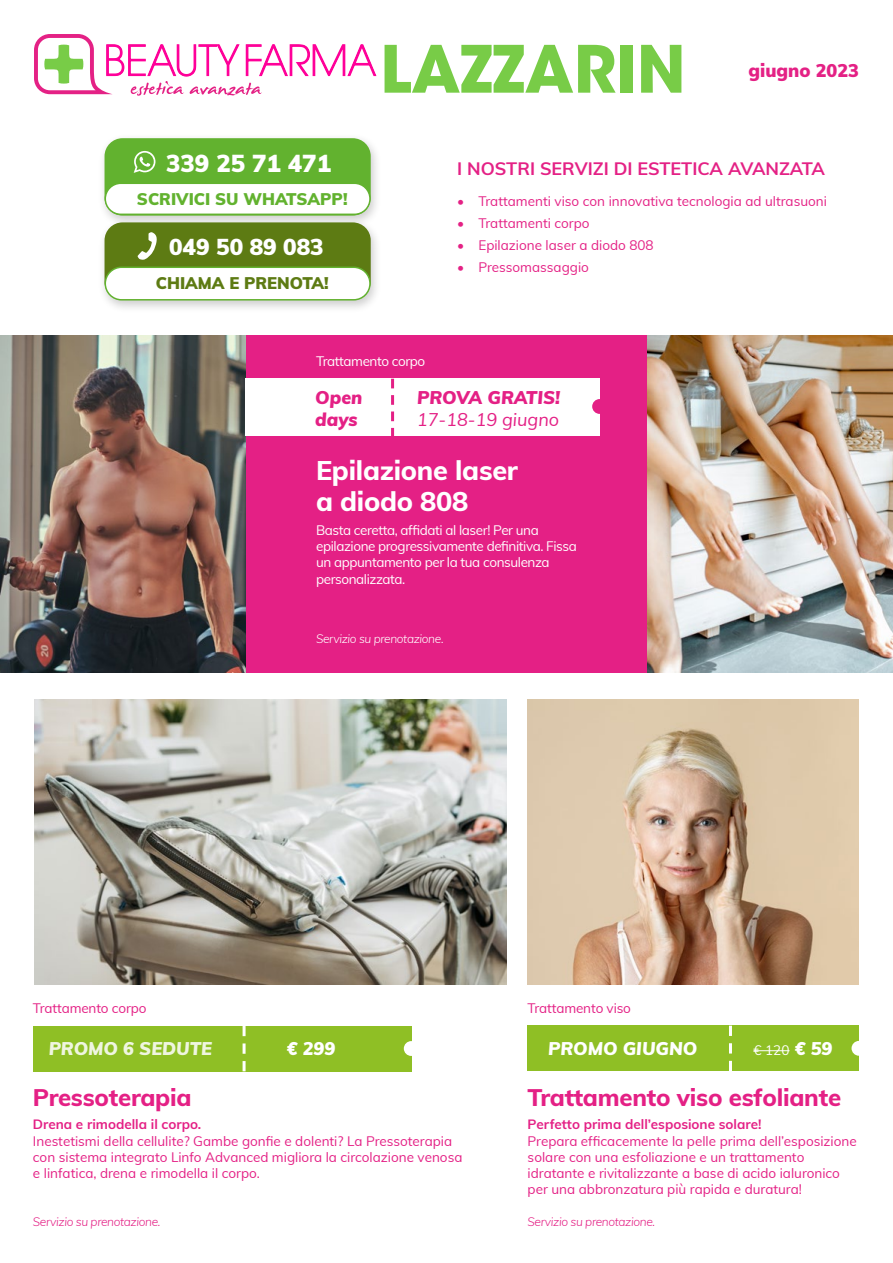
<style>
.page{position:relative;width:893px;height:1263px;background:#fff}
.page>*{position:absolute;margin:0;border:0;box-sizing:border-box;transform-origin:0 0}
.t1{font:800 27px/31.2px "Muli";letter-spacing:-.01em;color:#fff}
.t2{font:800 24px "Muli";letter-spacing:-.01em;color:#e42085}
.t3{font:900 24px "Muli";color:#fff}
.t4{font:900 22.5px "Muli";color:#fff}
.t5{font:700 18px "Muli";color:#e42185}
.t6{font:italic 900 18px "Muli";color:#fff}
.t7{font:italic 900 18px/21.6px "Muli";color:#e42085}
.t8{font:italic 18px "Muli";color:#e42085}
.t9{font:900 18px "Muli";color:#e42185}
.t10{font:900 16.5px "Muli";color:#62b22f}
.t11{font:900 16.5px "Muli";color:#5d7b13}
.t12{font:13.5px/16.2px "Muli";color:#e42085}
.t13{font:13.5px/16.2px "Muli";letter-spacing:-.03em;color:#fff}
.t14{font:13.5px "Muli";color:#e42185}
.t15{font:700 13.5px "Muli";color:#e42085}
.t16{font:italic 300 12px "Muli";letter-spacing:-.03em;color:#e42085}
.t17{font:italic 300 12px "Muli";letter-spacing:-.03em;color:#fff}
.s1{font-weight:900;font-style:italic;font-size:18px}
</style>
<div class="page">
<div style="left:1px;top:335px;width:892px;height:338px;background:#e42085"></div>
<svg style="left:385px;top:45px;width:231px;height:48px"></svg>
<div style="left:620px;top:45px;width:12px;height:48px;background:#78cc47"></div>
<svg style="left:641px;top:45px;width:40px;height:48px"></svg>
<svg style="left:34px;top:34px;width:343px;height:62px"></svg>
<img style="left:34px;top:700px;width:472px;height:284px">
<img style="left:528px;top:700px;width:331px;height:284px">
<div style="left:97px;top:133px;width:284px;height:96px;background:#000;opacity:.2"></div>
<div style="left:105px;top:138px;width:266px;height:78px;background:#62b22f;border-radius:18px"></div>
<div style="left:105px;top:183px;width:265px;height:31px;background:#fff;border-radius:16px"></div>
<div style="left:105px;top:183px;width:266px;height:32px;border:2px solid #62b22f;border-radius:16px"></div>
<svg style="left:134px;top:151px;width:21px;height:22px"></svg>
<div style="left:97px;top:217px;width:284px;height:97px;background:#000;opacity:.2"></div>
<div style="left:105px;top:222px;width:266px;height:78px;background:#5d7b13;border-radius:18px"></div>
<div style="left:105px;top:267px;width:265px;height:33px;background:#fff;border-radius:16px"></div>
<div style="left:105px;top:266px;width:266px;height:35px;border:2px solid #62b22f;border-radius:16px"></div>
<svg style="left:138px;top:232px;width:19px;height:28px"></svg>
<img style="left:0;top:335px;width:246px;height:338px">
<img style="left:647px;top:335px;width:246px;height:338px">
<div style="left:33px;top:1026px;width:378px;height:45px;background:#8fbf25"></div>
<svg style="left:243px;top:1026px;width:3px;height:45px"></svg>
<div style="left:404px;top:1041px;width:15px;height:15px;background:#fff;border-radius:50%"></div>
<div style="left:528px;top:1026px;width:331px;height:45px;background:#8fbf25"></div>
<hr style="left:754px;top:1050px;width:35px;height:1px;background:#fff">
<svg style="left:729px;top:1026px;width:3px;height:45px"></svg>
<div style="left:851px;top:1041px;width:15px;height:15px;background:#fff;border-radius:50%"></div>
<div style="left:246px;top:379px;width:354px;height:57px;background:#fff"></div>
<svg style="left:391px;top:379px;width:3px;height:57px"></svg>
<div style="left:592px;top:399px;width:15px;height:15px;background:#e42085;border-radius:50%"></div>
<h2 class="t3" style="left:166px;top:146px;width:166px">339 25 71 471</h2>
<p class="t10" style="left:137px;top:186px;width:212px">SCRIVICI SU WHATSAPP!</p>
<h3 class="t4" style="left:169px;top:230px;width:156px">049 50 89 083</h3>
<p class="t11" style="left:156px;top:271px;width:174px">CHIAMA E PRENOTA!</p>
<p class="t13" style="left:316px;top:353px;width:111px">Trattamento corpo</p>
<h3 class="t9" style="left:748px;top:57px;width:112px">giugno 2023</h3>
<h3 class="t5" style="left:457px;top:155px;width:369px">I NOSTRI SERVIZI DI ESTETICA AVANZATA</h3>
<p class="t14" style="left:457px;top:191px;width:371px">• Trattamenti viso con innovativa tecnologia ad ultrasuoni</p>
<p class="t14" style="left:457px;top:213px;width:134px">• Trattamenti corpo</p>
<p class="t14" style="left:457px;top:235px;width:198px">• Epilazione laser a diodo 808</p>
<p class="t14" style="left:457px;top:257px;width:133px">• Pressomassaggio</p>
<h3 class="t7" style="left:315px;top:386px;width:49px">Open days</h3>
<h3 class="t7" style="left:417px;top:386px;width:145px">PROVA GRATIS!</h3>
<h3 class="t8" style="left:417px;top:406px;width:144px">17-18-19 giugno</h3>
<h1 class="t1" style="left:316px;top:453px;width:203px">Epilazione laser a diodo 808</h1>
<p class="t13" style="left:316px;top:521px;width:262px">Basta ceretta, affidati al laser! Per una epilazione progressivamente definitiva. Fissa un appuntamento per la tua consulenza personalizzata.</p>
<p class="t17" style="left:316px;top:630px;width:129px">Servizio su prenotazione.</p>
<p class="t12" style="left:33px;top:1000px;width:115px">Trattamento corpo</p>
<p class="t12" style="left:528px;top:1000px;width:105px">Trattamento viso</p>
<h3 class="t6" style="left:49px;top:1035px;width:165px">PROMO 6 SEDUTE</h3>
<h3 class="t6" style="left:548px;top:1035px;width:151px">PROMO GIUGNO</h3>
<p class="t13" style="left:754px;top:1041px;width:80px">€ 120 <span class="s1">€ 59</span></p>
<h3 class="t6" style="left:287px;top:1035px;width:50px">€ 299</h3>
<h2 class="t2" style="left:33px;top:1079px;width:160px">Pressoterapia</h2>
<p class="t15" style="left:33px;top:1115px;width:170px">Drena e rimodella il corpo.</p>
<p class="t12" style="left:33px;top:1132px;width:431px">Inestetismi della cellulite? Gambe gonfie e dolenti? La Pressoterapia con sistema integrato Linfo Advanced migliora la circolazione venosa e linfatica, drena e rimodella il corpo.</p>
<h2 class="t2" style="left:528px;top:1079px;width:315px">Trattamento viso esfoliante</h2>
<p class="t15" style="left:528px;top:1115px;width:235px">Perfetto prima dell’esposione solare!</p>
<p class="t12" style="left:528px;top:1132px;width:331px">Prepara efficacemente la pelle prima dell’esposizione solare con una esfoliazione e un trattamento idratante e rivitalizzante a base di acido ialuronico per una abbronzatura più rapida e duratura!</p>
<p class="t16" style="left:33px;top:1213px;width:129px">Servizio su prenotazione.</p>
<p class="t16" style="left:528px;top:1213px;width:129px">Servizio su prenotazione.</p>
</div>
